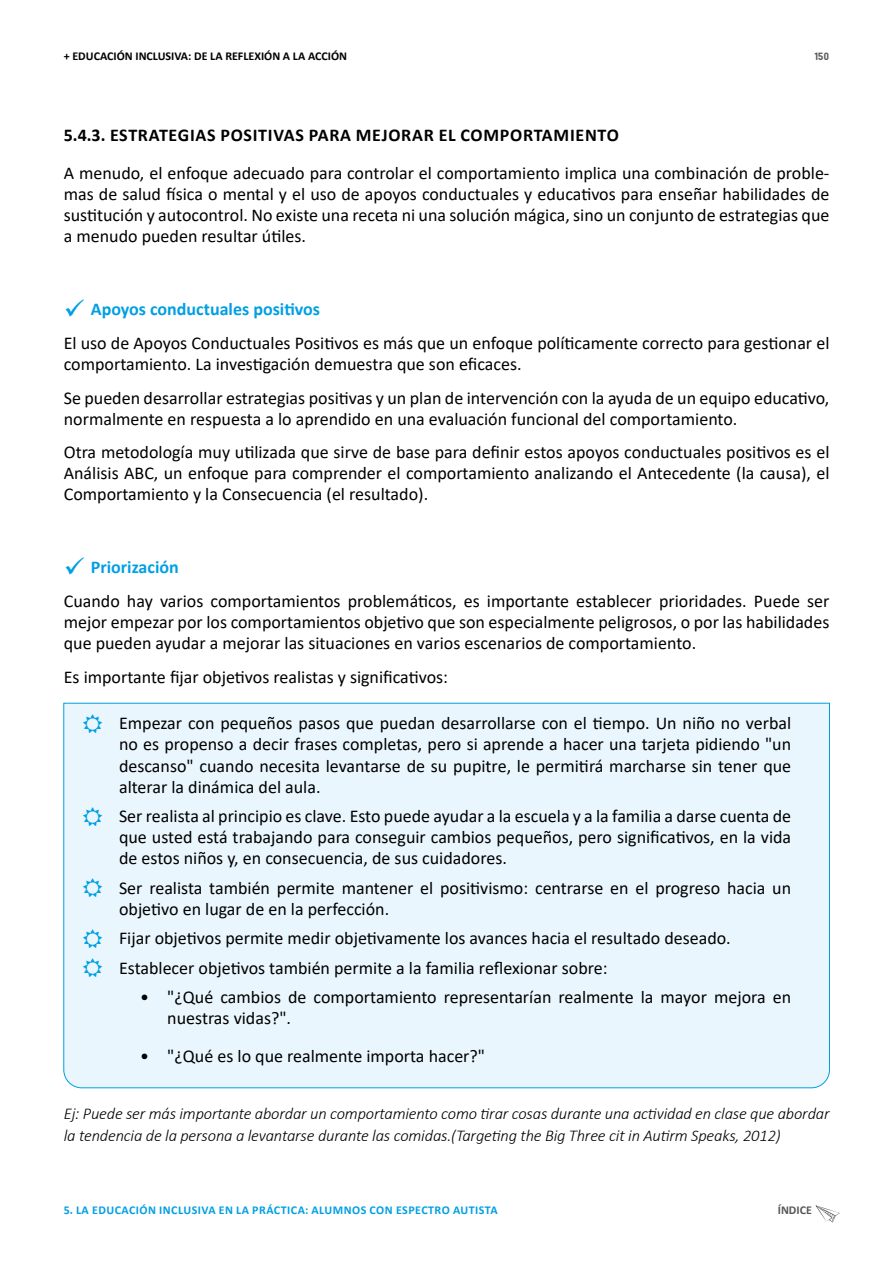
<style>
.page{position:relative;width:893px;height:1263px;background:#fff}
.page>*{position:absolute;margin:0;border:0;box-sizing:border-box;transform-origin:0 0}
.t1{font:18px/21px "Calibri";color:#000;text-align:justify}
.t2{font:700 18px "Calibri";letter-spacing:.04em;color:#000}
.t3{font:700 18px "Calibri";color:#009fe3}
.t4{font:italic 300 16.5px/22.5px "Calibri";letter-spacing:-.01em;color:#000}
.t5{font:700 12px "Calibri";letter-spacing:.04em;color:#009fe3}
.t6{font:700 12px "Calibri";color:#000}
.t7{font:700 12px "Calibri";color:#575756}
.t8{font:700 10.5px "Baron Neue";color:#5a5a59}
</style>
<div class="page">
<svg style="left:816px;top:1205px;width:24px;height:17px"></svg>
<div style="left:63px;top:702px;width:767px;height:386px;background:#eaf6fe"></div>
<svg style="left:83px;top:714px;width:19px;height:19px"></svg>
<svg style="left:83px;top:807px;width:19px;height:19px"></svg>
<svg style="left:83px;top:878px;width:19px;height:19px"></svg>
<svg style="left:83px;top:929px;width:19px;height:19px"></svg>
<svg style="left:83px;top:958px;width:19px;height:19px"></svg>
<p class="t6" style="left:64px;top:48px;width:285px">+ EDUCACIÓN INCLUSIVA: DE LA REFLEXIÓN A LA ACCIÓN</p>
<p class="t8" style="left:815px;top:50px;width:16px">150</p>
<p class="t2" style="left:64px;top:122px;width:557px">5.4.3. ESTRATEGIAS POSITIVAS PARA MEJORAR EL COMPORTAMIENTO</p>
<p class="t1" style="left:64px;top:162px;width:767px">A menudo, el enfoque adecuado para controlar el comportamiento implica una combinación de proble&shy;mas de salud física o mental y el uso de apoyos conductuales y educativos para enseñar habilidades de sustitución y autocontrol. No existe una receta ni una solución mágica, sino un conjunto de estrategias que a menudo pueden resultar útiles.</p>
<p class="t3" style="left:91px;top:296px;width:231px">Apoyos conductuales positivos</p>
<p class="t1" style="left:64px;top:332px;width:767px">El uso de Apoyos Conductuales Positivos es más que un enfoque políticamente correcto para gestionar el comportamiento. La investigación demuestra que son eficaces.</p>
<p class="t1" style="left:64px;top:387px;width:767px">Se pueden desarrollar estrategias positivas y un plan de intervención con la ayuda de un equipo educativo, normalmente en respuesta a lo aprendido en una evaluación funcional del comportamiento.</p>
<p class="t1" style="left:64px;top:441px;width:767px">Otra metodología muy utilizada que sirve de base para definir estos apoyos conductuales positivos es el Análisis ABC, un enfoque para comprender el comportamiento analizando el Antecedente (la causa), el Comportamiento y la Consecuencia (el resultado).</p>
<p class="t3" style="left:91px;top:555px;width:90px">Priorización</p>
<p class="t1" style="left:64px;top:590px;width:767px">Cuando hay varios comportamientos problemáticos, es importante establecer prioridades. Puede ser mejor empezar por los comportamientos objetivo que son especialmente peligrosos, o por las habilidades que pueden ayudar a mejorar las situaciones en varios escenarios de comportamiento.</p>
<p class="t1" style="left:64px;top:666px;width:386px">Es importante fijar objetivos realistas y significativos:</p>
<p class="t1" style="left:119px;top:712px;width:674px">Empezar con pequeños pasos que puedan desarrollarse con el tiempo. Un niño no verbal no es propenso a decir frases completas, pero si aprende a hacer una tarjeta pidiendo "un descanso" cuando necesita levantarse de su pupitre, le permitirá marcharse sin tener que alterar la dinámica del aula.</p>
<p class="t1" style="left:119px;top:805px;width:674px">Ser realista al principio es clave. Esto puede ayudar a la escuela y a la familia a darse cuenta de que usted está trabajando para conseguir cambios pequeños, pero significativos, en la vida de estos niños y, en consecuencia, de sus cuidadores.</p>
<p class="t1" style="left:119px;top:876px;width:674px">Ser realista también permite mantener el positivismo: centrarse en el progreso hacia un objetivo en lugar de en la perfección.</p>
<p class="t1" style="left:119px;top:923px;width:613px;line-height:29.5px">Fijar objetivos permite medir objetivamente los avances hacia el resultado deseado.<br>Establecer objetivos también permite a la familia reflexionar sobre:</p>
<p class="t1" style="left:167px;top:986px;width:625px;text-indent:-27px">• "¿Qué cambios de comportamiento representarían realmente la mayor mejora en nuestras vidas?".</p>
<p class="t1" style="left:140px;top:1045px;width:346px">• "¿Qué es lo que realmente importa hacer?"</p>
<p class="t4" style="left:64px;top:1102px;width:767px">Ej: Puede ser más importante abordar un comportamiento como tirar cosas durante una actividad en clase que abordar la tendencia de la persona a levantarse durante las comidas.(Targeting the Big Three cit in Autirm Speaks, 2012)</p>
<p class="t5" style="left:64px;top:1202px;width:435px">5. LA EDUCACIÓN INCLUSIVA EN LA PRÁCTICA: ALUMNOS CON ESPECTRO AUTISTA</p>
<p class="t7" style="left:778px;top:1202px;width:36px">ÍNDICE</p>
</div>
